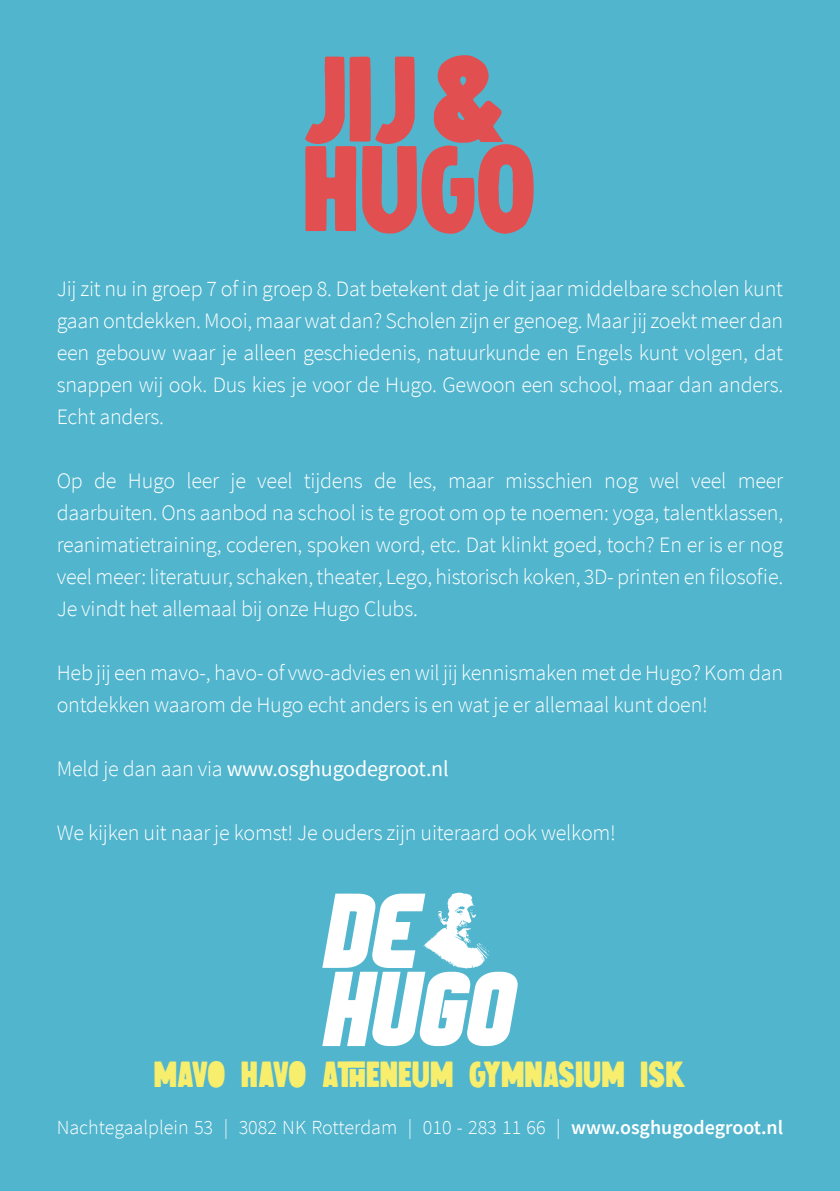
<style>
.page{position:relative;width:840px;height:1191px;background:#fff}
.page>*{position:absolute;margin:0;border:0;box-sizing:border-box;transform-origin:0 0}
.t1{font:113.4px "Chillow";letter-spacing:-.01em;color:#e14f51}
.t2{font:34px "Chillow";color:#f7ee6d}
.t3{font:300 22px/32px "Source Sans Pro";letter-spacing:-.01em;color:#fff;text-align:justify}
.t4{font:22px "Source Sans Pro";letter-spacing:-.01em;color:#fff}
.t5{font:300 20px "Source Sans Pro";color:#fff}
.s1{font-weight:300}
.s2{font-weight:600}
</style>
<div class="page">
<div style="left:0;top:0;width:839px;height:1191px;background:#50b5cd"></div>
<svg style="left:322px;top:892px;width:195px;height:154px"></svg>
<p class="t1" style="left:302px;top:32px;width:205px">JIJ &amp;</p>
<p class="t1" style="left:302px;top:122px;width:236px">HUGO</p>
<p class="t3" style="left:57px;top:272px;width:727px">Jij zit nu in groep 7 of in groep 8. Dat betekent dat je dit jaar middelbare scholen kunt gaan ontdekken. Mooi, maar wat dan? Scholen zijn er genoeg. Maar jij zoekt meer dan een gebouw waar je alleen geschiedenis, natuurkunde en Engels kunt volgen, dat snappen wij ook. Dus kies je voor de Hugo. Gewoon een school, maar dan anders.<br>Echt anders.</p>
<p class="t3" style="left:57px;top:464px;width:727px">Op de Hugo leer je veel tijdens de les, maar misschien nog wel veel meer daarbuiten. Ons aanbod na school is te groot om op te noemen: yoga, talentklassen, reanimatietraining, coderen, spoken word, etc. Dat klinkt goed, toch? En er is er nog veel meer: literatuur, schaken, theater, Lego, historisch koken, 3D- printen en filosofie.<br>Je vindt het allemaal bij onze Hugo Clubs.</p>
<p class="t3" style="left:57px;top:656px;width:727px">Heb jij een mavo-, havo- of vwo-advies en wil jij kennismaken met de Hugo? Kom dan ontdekken waarom de Hugo echt anders is en wat je er allemaal kunt doen!</p>
<p class="t4" style="left:57px;top:754px;width:393px"><span class="s1">Meld je dan aan via</span> www.osghugodegroot.nl</p>
<p class="t3" style="left:57px;top:816px;width:560px">We kijken uit naar je komst! Je ouders zijn uiteraard ook welkom!</p>
<p class="t2" style="left:154px;top:1054px;width:533px">MAVO HAVO ATHENEUM GYMNASIUM ISK</p>
<p class="t5" style="left:57px;top:1115px;width:727px">Nachtegaalplein 53 | 3082 NK Rotterdam | 010 - 283 11 66 | <span class="s2">www.osghugodegroot.nl</span></p>
</div>
